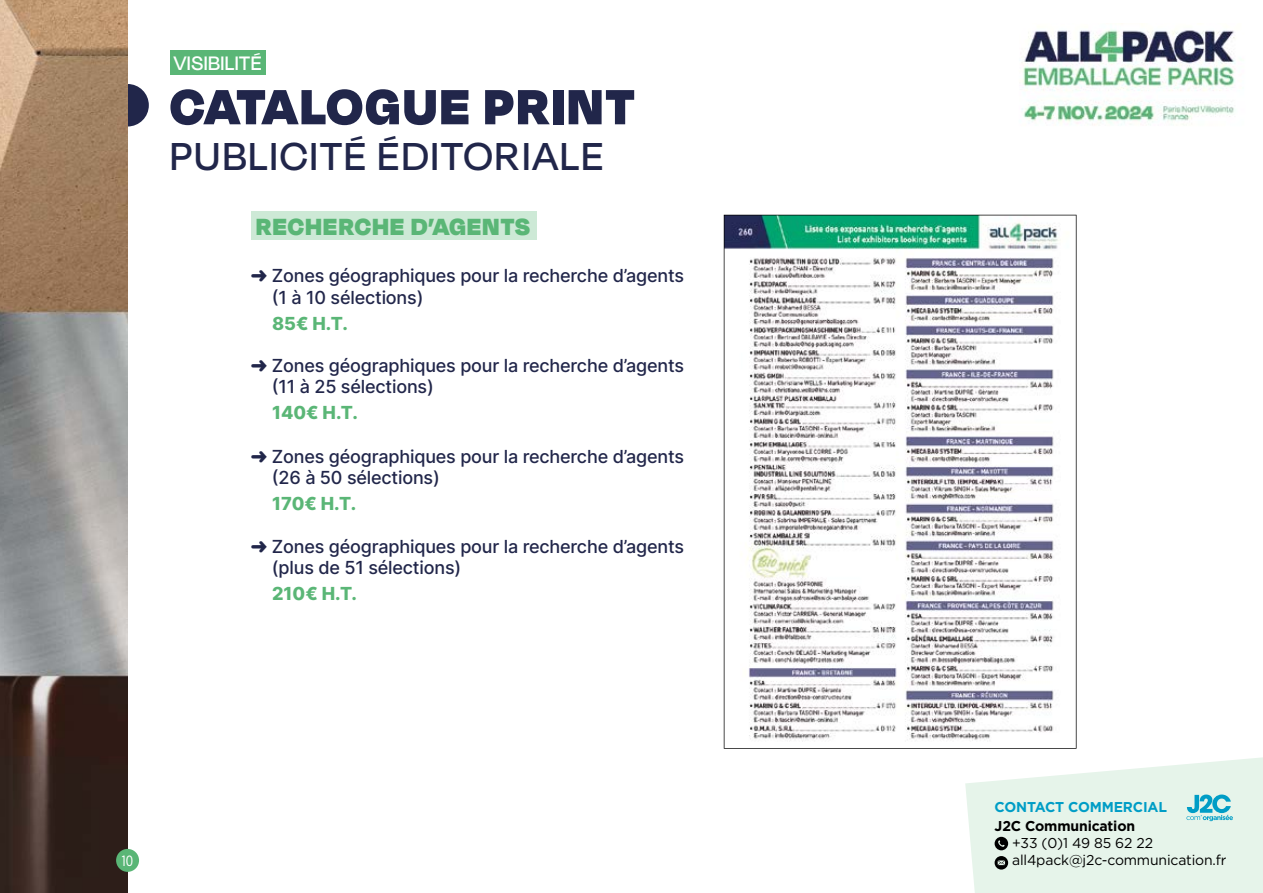
<style>
.page{position:relative;width:1263px;height:893px;background:#fff}
.page>*{position:absolute;margin:0;border:0;box-sizing:border-box;transform-origin:0 0}
.t1{font:900 57px "Degular Display";letter-spacing:.05em;color:#21264a}
.t2{font:500 45px "Degular Display";letter-spacing:.05em;color:#21264a}
.t3{font:900 27px "Degular Display";letter-spacing:.05em;color:#5ab676}
.t4{font:500 22.5px "Degular Display";letter-spacing:.02em;color:#fff}
.t5{font:18px/21.6px "Inter";letter-spacing:-.01em;color:#21264a}
.t6{font:18px "Inter";color:#5ab676}
.t7{font:14.85px "Gotham X Narrow";color:#fff}
.t8{font:14.25px/17.1px "Gotham";letter-spacing:-.01em;color:#000}
.t9{font:700 14.25px "Gotham";letter-spacing:-.01em;color:#009dc6}
.t10{font:700 14.25px "Gotham";letter-spacing:-.01em;color:#000}
</style>
<div class="page">
<div style="left:106px;top:84px;width:43px;height:42px;background:#21264a;border-radius:50%"></div>
<img style="left:0;top:0;width:128px;height:893px">
<div style="left:116px;top:849px;width:23px;height:23px;background:#5ab676;border-radius:50%"></div>
<svg style="left:965px;top:757px;width:298px;height:136px"></svg>
<img style="left:1022px;top:30px;width:213px;height:95px">
<div style="left:170px;top:51px;width:96px;height:24px;background:#5ab676"></div>
<div style="left:251px;top:212px;width:286px;height:28px;background:#cde9d6"></div>
<svg style="left:724px;top:215px;width:352px;height:534px"></svg>
<p class="t4" style="left:174px;top:51px;width:89px">VISIBILITÉ</p>
<h1 class="t1" style="left:170px;top:72px;width:466px">CATALOGUE PRINT</h1>
<h2 class="t2" style="left:170px;top:131px;width:435px">PUBLICITÉ ÉDITORIALE</h2>
<h3 class="t3" style="left:256px;top:210px;width:275px">RECHERCHE D’AGENTS</h3>
<p class="t5" style="left:272px;top:264px;width:414px;text-indent:-21px">➜ Zones géographiques pour la recherche d’agents (1 à 10 sélections)</p>
<p class="t6" style="left:272px;top:310px;width:77px">85€ H.T.</p>
<p class="t5" style="left:272px;top:354px;width:414px;text-indent:-21px">➜ Zones géographiques pour la recherche d’agents (11 à 25 sélections)</p>
<p class="t6" style="left:272px;top:400px;width:87px">140€ H.T.</p>
<p class="t5" style="left:272px;top:445px;width:414px;text-indent:-21px">➜ Zones géographiques pour la recherche d’agents (26 à 50 sélections)</p>
<p class="t6" style="left:272px;top:491px;width:86px">170€ H.T.</p>
<p class="t5" style="left:272px;top:535px;width:414px;text-indent:-21px">➜ Zones géographiques pour la recherche d’agents (plus de 51 sélections)</p>
<p class="t6" style="left:272px;top:580px;width:86px">210€ H.T.</p>
<p class="t7" style="left:122px;top:852px;width:13px">10</p>
<p class="t9" style="left:994px;top:797px;width:174px">CONTACT COMMERCIAL</p>
<p class="t10" style="left:994px;top:817px;width:142px">J2C Communication</p>
<p class="t8" style="left:1012px;top:834px;width:216px">+33 (0)1 49 85 62 22 all4pack@j2c-communication.fr</p>
</div>
